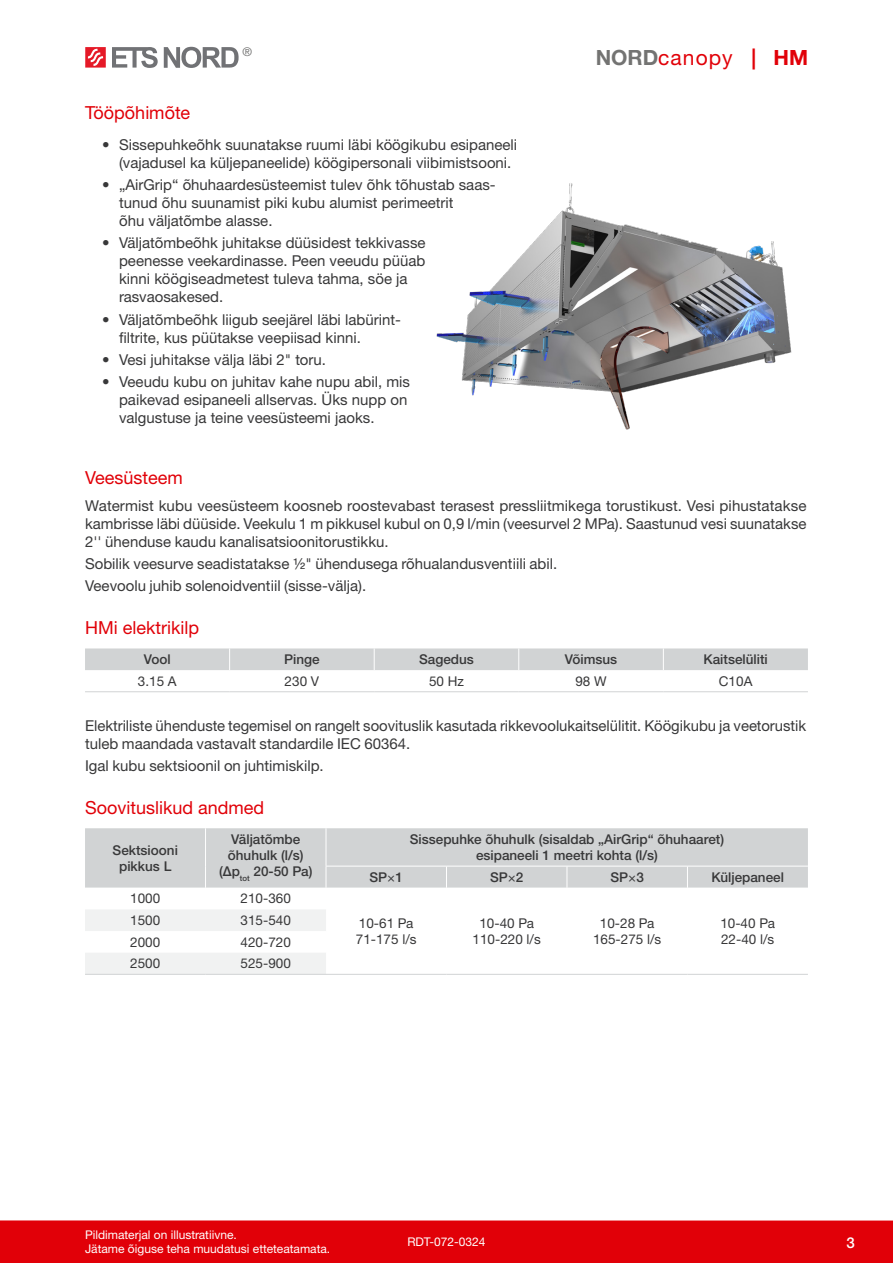
<style>
.page{position:relative;width:893px;height:1263px;background:#fff}
.page>*{position:absolute;margin:0;border:0;box-sizing:border-box;transform-origin:0 0}
.t1{font:21px "Helvetica Neue LTW1 G";letter-spacing:.05em;color:#e10008}
.Pealkiri{font:18px "Helvetica Neue LTW1 G";color:#e10008}
.Tekst{font:15px/18px "Helvetica Neue LTW1 G";color:#383839}
.t2{font:500 15px "Helvetica Neue LTW1 G";color:#fff}
.Tabeli_päis{font:500 13.5px/16.2px "Helvetica Neue LTW1 G";color:#383839;text-align:center}
.Tabeltekst{font:13.5px "Helvetica Neue LTW1 G";color:#383839}
.t3{font:12px/14.4px "Helvetica Neue LTW1 G";color:#fff}
.t4{font:12px "Helvetica Neue LTW1 G";color:#737372}
.s1{font-weight:700;color:#737372}
.s2{font-weight:700}
.s3{font-weight:400}
</style>
<div class="page">
<div style="left:0;top:1220px;width:893px;height:43px;background:#e10008"></div>
<svg style="left:85px;top:47px;width:21px;height:21px"></svg>
<svg style="left:112px;top:47px;width:46px;height:21px"></svg>
<svg style="left:164px;top:47px;width:75px;height:21px"></svg>
<div style="left:85px;top:648px;width:723px;height:22px;background:#d1d3d4"></div>
<hr style="left:85px;top:691px;width:145px;height:1px;background:#d1d3d4">
<hr style="left:230px;top:691px;width:144px;height:1px;background:#d1d3d4">
<hr style="left:374px;top:691px;width:145px;height:1px;background:#d1d3d4">
<hr style="left:519px;top:691px;width:144px;height:1px;background:#d1d3d4">
<hr style="left:663px;top:691px;width:145px;height:1px;background:#d1d3d4">
<svg style="left:85px;top:910px;width:241px;height:64px"></svg>
<hr style="left:326px;top:974px;width:120px;height:1px;background:#d1d3d4">
<hr style="left:446px;top:974px;width:121px;height:1px;background:#d1d3d4">
<hr style="left:567px;top:974px;width:120px;height:1px;background:#d1d3d4">
<hr style="left:687px;top:974px;width:121px;height:1px;background:#d1d3d4">
<hr style="left:85px;top:974px;width:121px;height:1px;background:#d1d3d4">
<hr style="left:206px;top:974px;width:120px;height:1px;background:#d1d3d4">
<div style="left:85px;top:828px;width:723px;height:60px;background:#d1d3d4"></div>
<img style="left:436px;top:183px;width:356px;height:247px">
<p class="t4" style="left:243px;top:44px;width:11px">®</p>
<h1 class="t1" style="left:596px;top:44px;width:214px"><span class="s1">NORD</span>canopy <span class="s2">| HM</span></h1>
<p class="Pealkiri" style="left:85px;top:102px;width:107px">Tööpõhimõte</p>
<p class="Tekst" style="left:119px;top:135px;width:400px;text-indent:-17px">• Sissepuhkeõhk suunatakse ruumi läbi köögikubu esipaneeli (vajadusel ka küljepaneelide) köögipersonali viibimistsooni.</p>
<p class="Tekst" style="left:119px;top:176px;width:378px;text-indent:-17px">• „AirGrip“ õhuhaardesüsteemist tulev õhk tõhustab saas&shy;tunud õhu suunamist piki kubu alumist perimeetrit<br>õhu väljatõmbe alasse.</p>
<p class="Tekst" style="left:119px;top:234px;width:308px;text-indent:-17px">• Väljatõmbeõhk juhitakse düüsidest tekkivasse peenesse veekardinasse. Peen veeudu püüab kinni köögiseadmetest tuleva tahma, söe ja rasvaosakesed.</p>
<p class="Tekst" style="left:119px;top:310px;width:283px;text-indent:-17px">• Väljatõmbeõhk liigub seejärel läbi labürint&shy;filtrite, kus püütakse veepiisad kinni.</p>
<p class="Tekst" style="left:102px;top:350px;width:226px">• Vesi juhitakse välja läbi 2" toru.</p>
<p class="Tekst" style="left:119px;top:373px;width:292px;text-indent:-17px">• Veeudu kubu on juhitav kahe nupu abil, mis paikevad esipaneeli allservas. Üks nupp on valgustuse ja teine veesüsteemi jaoks.</p>
<p class="Pealkiri" style="left:85px;top:467px;width:99px">Veesüsteem</p>
<p class="Tekst" style="left:85px;top:496px;width:723px;text-align:justify">Watermist kubu veesüsteem koosneb roostevabast terasest pressliitmikega torustikust. Vesi pihustatakse kambrisse läbi düüside. Veekulu 1 m pikkusel kubul on 0,9 l/min (veesurvel 2 MPa). Saastunud vesi suunatakse 2'' ühenduse kaudu kanalisatsioonitorustikku.</p>
<p class="Tekst" style="left:85px;top:554px;width:474px">Sobilik veesurve seadistatakse ½" ühendusega rõhualandusventiili abil.</p>
<p class="Tekst" style="left:85px;top:577px;width:283px">Veevoolu juhib solenoidventiil (sisse-välja).</p>
<p class="Pealkiri" style="left:85px;top:616px;width:116px">HMi elektrikilp</p>
<p class="Tabeli_päis" style="left:144px;top:651px;width:28px">Vool</p>
<p class="Tabeli_päis" style="left:284px;top:651px;width:37px">Pinge</p>
<p class="Tabeli_päis" style="left:419px;top:651px;width:56px">Sagedus</p>
<p class="Tabeli_päis" style="left:565px;top:651px;width:54px">Võimsus</p>
<p class="Tabeli_päis" style="left:703px;top:651px;width:66px">Kaitselüliti</p>
<p class="Tabeltekst" style="left:138px;top:673px;width:40px">3.15 A</p>
<p class="Tabeltekst" style="left:285px;top:673px;width:36px">230 V</p>
<p class="Tabeltekst" style="left:429px;top:673px;width:36px">50 Hz</p>
<p class="Tabeltekst" style="left:575px;top:673px;width:33px">98 W</p>
<p class="Tabeltekst" style="left:719px;top:673px;width:35px">C10A</p>
<p class="Tekst" style="left:85px;top:716px;width:723px">Elektriliste ühenduste tegemisel on rangelt soovituslik kasutada rikkevoolukaitselülitit. Köögikubu ja veetorustik tuleb maandada vastavalt standardile IEC 60364.</p>
<p class="Tekst" style="left:85px;top:756px;width:240px">Igal kubu sektsioonil on juhtimiskilp.</p>
<p class="Pealkiri" style="left:85px;top:796px;width:181px">Soovituslikud andmed</p>
<p class="Tabeli_päis" style="left:113px;top:842px;width:67px">Sektsiooni</p>
<p class="Tabeli_päis" style="left:119px;top:858px;width:54px">pikkus L</p>
<p class="Tabeli_päis" style="left:410px;top:831px;width:316px">Sissepuhke õhuhulk (sisaldab „AirGrip“ õhuhaaret) esipaneeli 1 meetri kohta (l/s)</p>
<p class="Tabeli_päis" style="left:231px;top:831px;width:71px">Väljatõmbe</p>
<p class="Tabeli_päis" style="left:228px;top:847px;width:77px">õhuhulk (l/s)</p>
<p class="Tabeli_päis" style="left:219px;top:863px;width:95px">(∆p<sub>tot</sub> 20-50 Pa)</p>
<p class="Tabeli_päis" style="left:370px;top:869px;width:35px">SP<span class="s3">×</span>1</p>
<p class="Tabeli_päis" style="left:490px;top:869px;width:35px">SP<span class="s3">×</span>2</p>
<p class="Tabeli_päis" style="left:610px;top:869px;width:35px">SP<span class="s3">×</span>3</p>
<p class="Tabeli_päis" style="left:711px;top:869px;width:74px">Küljepaneel</p>
<p class="Tabeltekst" style="left:130px;top:890px;width:32px">1000</p>
<p class="Tabeltekst" style="left:241px;top:890px;width:52px">210-360</p>
<p class="Tabeltekst" style="left:130px;top:912px;width:32px">1500</p>
<p class="Tabeltekst" style="left:241px;top:912px;width:52px">315-540</p>
<p class="Tabeltekst" style="left:130px;top:933px;width:32px">2000</p>
<p class="Tabeltekst" style="left:241px;top:933px;width:52px">420-720</p>
<p class="Tabeltekst" style="left:130px;top:955px;width:32px">2500</p>
<p class="Tabeltekst" style="left:241px;top:955px;width:52px">525-900</p>
<p class="Tabeltekst" style="left:359px;top:914px;width:56px">10-61 Pa</p>
<p class="Tabeltekst" style="left:356px;top:931px;width:62px">71-175 l/s</p>
<p class="Tabeltekst" style="left:479px;top:914px;width:56px">10-40 Pa</p>
<p class="Tabeltekst" style="left:473px;top:931px;width:70px">110-220 l/s</p>
<p class="Tabeltekst" style="left:600px;top:914px;width:56px">10-28 Pa</p>
<p class="Tabeltekst" style="left:593px;top:931px;width:70px">165-275 l/s</p>
<p class="Tabeltekst" style="left:720px;top:914px;width:56px">10-40 Pa</p>
<p class="Tabeltekst" style="left:721px;top:931px;width:55px">22-40 l/s</p>
<p class="t3" style="left:85px;top:1227px;width:247px">Pildimaterjal on illustratiivne.<br>Jätame õiguse teha muudatusi etteteatamata.</p>
<p class="t3" style="left:407px;top:1235px;width:80px">RDT-072-0324</p>
<p class="t2" style="left:846px;top:1233px;width:10px">3</p>
</div>
